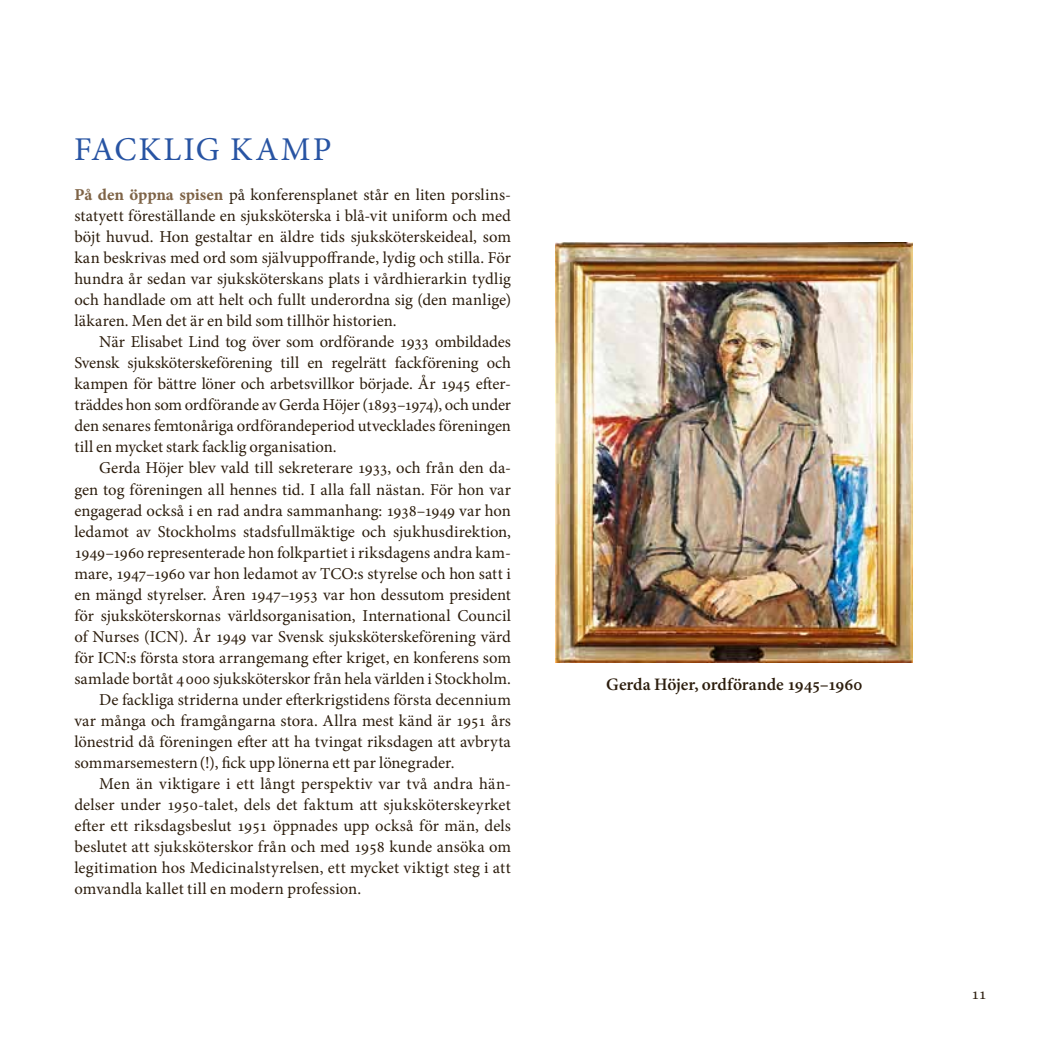
<style>
.page{position:relative;width:1042px;height:1042px;background:#fff}
.page>*{position:absolute;margin:0;border:0;box-sizing:border-box;transform-origin:0 0}
.t1{font:33.25px "Minion Pro";color:#2854a3}
.t2{font:600 17.5px "Minion Pro";letter-spacing:-.005em;color:#2c1d0d}
.t3{font:16.62px/21px "Minion Pro";color:#2c1d0d;text-align:justify}
.t4{font:16.62px "Minion Pro";letter-spacing:.03em;color:#2c1d0d}
.s1{font-family:"Minion Pro Bold Capt";color:#7e6346}
</style>
<div class="page">
<img style="left:556px;top:242px;width:357px;height:420px">
<h1 class="t1" style="left:74px;top:127px;width:40px">Facklig</h1>
<h1 class="t1" style="left:230px;top:127px;width:28px">kam</h1>
<h1 class="t1" style="left:313px;top:127px;width:20px">p</h1>
<p class="t3" style="left:74px;top:185px;width:438px"><span class="s1">På den öppna spisen</span> på konferensplanet står en liten porslins&shy;statyett föreställande en sjuksköterska i blå-vit uniform och med böjt huvud. Hon gestaltar en äldre tids sjuksköterskeideal, som kan beskrivas med ord som självuppoffrande, lydig och stilla. För hundra år sedan var sjuksköterskans plats i vårdhierarkin tydlig och handlade om att helt och fullt underordna sig (den manlige) läkaren. Men det är en bild som tillhör historien.</p>
<p class="t3" style="left:74px;top:332px;width:438px;text-indent:25px">När Elisabet Lind tog över som ordförande 1933 ombildades Svensk sjuksköterskeförening till en regelrätt fackförening och kampen för bättre löner och arbetsvillkor började. År 1945 efter&shy;träddes hon som ordförande av Gerda Höjer (1893–1974), och under den senares femtonåriga ordförandeperiod utvecklades föreningen till en mycket stark facklig organisation.</p>
<p class="t3" style="left:99px;top:458px;width:413px">Gerda Höjer blev vald till sekreterare 1933, och från den da-</p>
<p class="t3" style="left:74px;top:479px;width:438px">gen tog föreningen all hennes tid. I alla fall nästan. För hon var</p>
<p class="t3" style="left:74px;top:500px;width:438px">engagerad också i en rad andra sammanhang: 1938–1949 var hon</p>
<p class="t3" style="left:74px;top:521px;width:438px">ledamot av Stockholms stadsfullmäktige och sjukhusdirektion,</p>
<p class="t3" style="left:74px;top:542px;width:438px">1949–1960 representerade hon folkpartiet i riksdagens andra kam-</p>
<p class="t3" style="left:74px;top:563px;width:438px">mare, 1947–1960 var hon ledamot av TCO:s styrelse och hon satt i</p>
<p class="t3" style="left:74px;top:584px;width:438px">en mängd styrelser. Åren 1947–1953 var hon dessutom president</p>
<p class="t3" style="left:74px;top:605px;width:438px">för sjuksköterskornas världsorganisation, International Council</p>
<p class="t3" style="left:74px;top:626px;width:438px">of Nurses (ICN). År 1949 var Svensk sjuksköterskeförening värd</p>
<p class="t3" style="left:74px;top:647px;width:438px">för ICN:s första stora arrangemang efter kriget, en konferens som</p>
<p class="t3" style="left:74px;top:668px;width:438px">samlade bortåt 4000 sjuksköterskor från hela världen i Stockholm.</p>
<p class="t3" style="left:99px;top:689px;width:413px">De fackliga striderna under efterkrigstidens första decennium</p>
<p class="t3" style="left:74px;top:710px;width:438px">var många och framgångarna stora. Allra mest känd är 1951 års</p>
<p class="t3" style="left:74px;top:731px;width:438px">lönestrid då föreningen efter att ha tvingat riksdagen att avbryta</p>
<p class="t3" style="left:74px;top:752px;width:382px">sommarsemestern(!), fick upp lönerna ett par lönegrader.</p>
<p class="t4" style="left:99px;top:772px;width:413px">Men än viktigare i ett långt perspektiv var två andra hän-</p>
<p class="t3" style="left:74px;top:794px;width:438px">delser under 1950-talet, dels det faktum att sjuksköterskeyrket</p>
<p class="t3" style="left:74px;top:815px;width:438px">efter ett riksdagsbeslut 1951 öppnades upp också för män, dels</p>
<p class="t3" style="left:74px;top:836px;width:438px">beslutet att sjuksköterskor från och med 1958 kunde ansöka om</p>
<p class="t3" style="left:74px;top:857px;width:438px">legitimation hos Medicinalstyrelsen, ett mycket viktigt steg i att</p>
<p class="t3" style="left:74px;top:878px;width:288px">omvandla kallet till en modern profession.</p>
<p class="t2" style="left:606px;top:672px;width:258px">Gerda Höjer, ordförande 1945–1960</p>
<p class="t3" style="left:971px;top:983px;width:17px">11</p>
</div>
